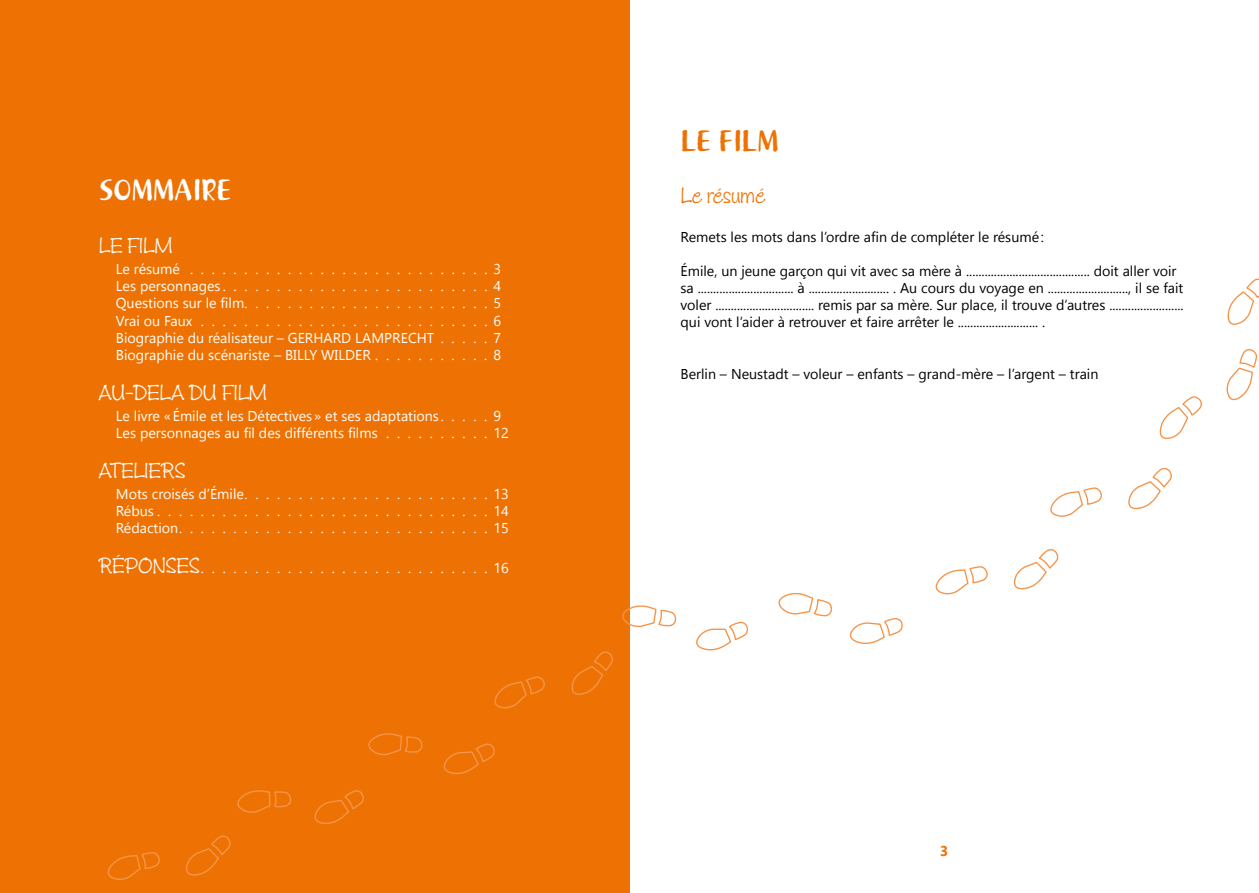
<style>
.page{position:relative;width:1259px;height:893px;background:#fff}
.page>*{position:absolute;margin:0;border:0;box-sizing:border-box;transform-origin:0 0}
.t1{font:30px "Khaki Std 1";color:#fff}
.t2{font:30px "Khaki Std 1";color:#ee7203}
.t3{font:22.5px "Zipty Do Std";color:#fff}
.t4{font:22.5px "Zipty Do Std";color:#ee7203}
.t5{font:14.25px/17.1px "Gadugi";color:#000}
.t6{font:14.25px/17.1px "Gadugi";color:#fff;text-align:justify}
.t7{font:700 14.25px "Gadugi";color:#ee7203}
.s1{font-family:"Zipty Do Std";font-size:22.5px}
</style>
<div class="page">
<div style="left:0;top:0;width:629px;height:893px;background:#ee7203"></div>
<svg style="left:107px;top:852px;width:53px;height:28px"></svg>
<svg style="left:186px;top:835px;width:45px;height:41px"></svg>
<svg style="left:237px;top:790px;width:55px;height:23px"></svg>
<svg style="left:314px;top:790px;width:50px;height:34px"></svg>
<svg style="left:1227px;top:278px;width:32px;height:47px"></svg>
<svg style="left:1159px;top:396px;width:43px;height:44px"></svg>
<svg style="left:1226px;top:349px;width:31px;height:52px"></svg>
<svg style="left:1050px;top:487px;width:52px;height:30px"></svg>
<svg style="left:1128px;top:467px;width:44px;height:42px"></svg>
<svg style="left:935px;top:566px;width:53px;height:29px"></svg>
<svg style="left:1013px;top:549px;width:46px;height:40px"></svg>
<svg style="left:778px;top:592px;width:55px;height:24px"></svg>
<svg style="left:849px;top:619px;width:54px;height:25px"></svg>
<svg style="left:622px;top:590px;width:55px;height:52px"></svg>
<svg style="left:696px;top:622px;width:52px;height:29px"></svg>
<svg style="left:494px;top:676px;width:51px;height:33px"></svg>
<svg style="left:571px;top:651px;width:42px;height:44px"></svg>
<svg style="left:368px;top:733px;width:55px;height:23px"></svg>
<svg style="left:443px;top:743px;width:52px;height:31px"></svg>
<h1 class="t1" style="left:99px;top:173px;width:134px">SOMMAIRE</h1>
<h2 class="t3" style="left:99px;top:232px;width:75px">LE FILM</h2>
<p class="t6" style="left:116px;top:261px;width:66px">Le résumé</p>
<p class="t6" style="left:116px;top:261px;width:387px;text-indent:377px">3<br>Les personnages . . . . . . . . . . . . . . . . . . . . . . . . . 4<br>Questions sur le film . . . . . . . . . . . . . . . . . . . . . . . 5<br>Vrai ou Faux</p>
<p class="t6" style="left:493px;top:312px;width:9px">6</p>
<p class="t6" style="left:116px;top:329px;width:320px">Biographie du réalisateur – GERHARD LAMPRECHT</p>
<p class="t6" style="left:493px;top:329px;width:9px">7</p>
<p class="t6" style="left:116px;top:346px;width:256px">Biographie du scénariste – BILLY WILDER</p>
<p class="t6" style="left:493px;top:346px;width:9px">8</p>
<h2 class="t3" style="left:99px;top:379px;width:170px">AU-DELA DU FILM</h2>
<p class="t6" style="left:116px;top:407px;width:387px">Le livre «Émile et les Détectives» et ses adaptations . . . . . 9<br>Les personnages au fil des différents films</p>
<p class="t6" style="left:493px;top:424px;width:17px">12</p>
<h2 class="t3" style="left:99px;top:457px;width:88px">ATELIERS</h2>
<p class="t6" style="left:116px;top:485px;width:394px">Mots croisés d’Émile . . . . . . . . . . . . . . . . . . . . . . . 13<br>Rébus . . . . . . . . . . . . . . . . . . . . . . . . . . . . . . . 14<br>Rédaction . . . . . . . . . . . . . . . . . . . . . . . . . . . . . 15</p>
<p class="t6" style="left:99px;top:559px;width:411px"><span class="s1">RÉPONSES</span> . . . . . . . . . . . . . . . . . . . . . . . . . . . 16</p>
<h1 class="t2" style="left:680px;top:123px;width:99px">LE FILM</h1>
<h2 class="t4" style="left:680px;top:182px;width:86px">Le résumé</h2>
<p class="t5" style="left:680px;top:228px;width:365px">Remets les mots dans l’ordre afin de compléter le résumé:</p>
<p class="t5" style="left:680px;top:262px;width:290px">Émile, un jeune garçon qui vit avec sa mère à ........................................</p>
<p class="t5" style="left:680px;top:262px;width:504px;text-indent:413px">doit aller voir sa ............................... à .......................... . Au cours du voyage en .........................., il se fait voler ................................</p>
<p class="t5" style="left:680px;top:296px;width:433px;text-indent:138px">remis par sa mère. Sur place, il trouve d’autres ........................ qui vont l’aider à retrouver et faire arrêter le .......................... .</p>
<p class="t5" style="left:680px;top:365px;width:419px">Berlin – Neustadt – voleur – enfants – grand-mère – l’argent – train</p>
<p class="t7" style="left:940px;top:842px;width:10px">3</p>
</div>
